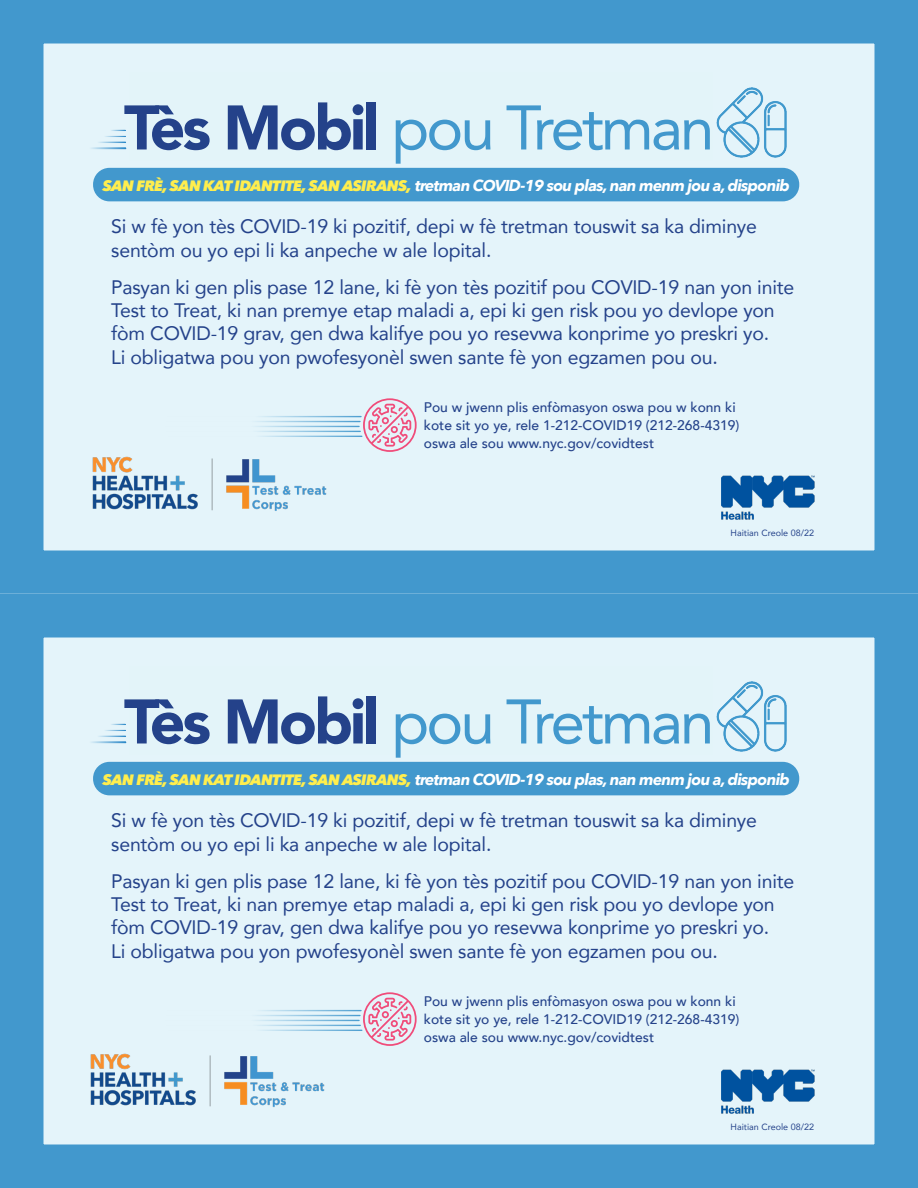
<style>
.page{position:relative;width:918px;height:1188px;background:#fff}
.page>*{position:absolute;margin:0;border:0;box-sizing:border-box;transform-origin:0 0}
.t1{font:62.25px "Avenir";letter-spacing:-.05em;color:#4298cd}
.t2{font:19.5px/23.4px "Avenir";letter-spacing:-.01em;color:#24428a}
.t3{font:italic 700 15.75px "Avenir Next";letter-spacing:-.045em;color:#fff}
.t4{font:500 13.8px/18px "Avenir";color:#24428a}
.t5{font:9px "Avenir";color:#24428a}
.s1{font-weight:900;color:#24428a}
.s2{font-weight:800;font-size:15px;color:#ffee4d}
</style>
<div class="page">
<div style="left:22px;top:22px;width:874px;height:550px;background:#e4f4fa"></div>
<div style="left:0;top:0;width:918px;height:594px;border:44px solid #4298cd"></div>
<img style="left:721px;top:475px;width:94px;height:45px">
<svg style="left:363px;top:398px;width:54px;height:54px"></svg>
<hr style="left:166px;top:421px;width:194px;height:1px;background:#4298cd">
<hr style="left:167px;top:416px;width:194px;height:1px;background:#4298cd">
<hr style="left:165px;top:426px;width:194px;height:1px;background:#4298cd">
<hr style="left:166px;top:431px;width:194px;height:1px;background:#4298cd">
<hr style="left:168px;top:436px;width:194px;height:1px;background:#4298cd">
<div style="left:93px;top:168px;width:706px;height:33px;background:#4298cd;border-radius:16px"></div>
<img style="left:91px;top:87px;width:695px;height:71px">
<div style="left:129px;top:72px;width:583px;height:89px;background:#e3f4f9"></div>
<hr style="left:0;top:593px;width:918px;height:2px;background:#fff">
<div style="left:22px;top:616px;width:874px;height:550px;background:#e4f4fa"></div>
<div style="left:0;top:594px;width:918px;height:594px;border:44px solid #4298cd"></div>
<img style="left:721px;top:1069px;width:94px;height:45px">
<svg style="left:363px;top:992px;width:54px;height:54px"></svg>
<hr style="left:166px;top:1015px;width:194px;height:1px;background:#4298cd">
<hr style="left:167px;top:1010px;width:194px;height:1px;background:#4298cd">
<hr style="left:165px;top:1020px;width:194px;height:1px;background:#4298cd">
<hr style="left:166px;top:1025px;width:194px;height:1px;background:#4298cd">
<hr style="left:168px;top:1030px;width:194px;height:1px;background:#4298cd">
<div style="left:93px;top:762px;width:706px;height:33px;background:#4298cd;border-radius:16px"></div>
<img style="left:91px;top:681px;width:695px;height:71px">
<div style="left:129px;top:666px;width:583px;height:89px;background:#e3f4f9"></div>
<img style="left:92px;top:456px;width:234px;height:55px">
<img style="left:91px;top:1053px;width:234px;height:54px">
<p class="t1" style="left:124px;top:78px;width:592px"><span class="s1">Tès Mobil</span> pou Tretman</p>
<p class="t3" style="left:103px;top:172px;width:689px"><span class="s2">SAN FRÈ, SAN KAT IDANTITE, SAN ASIRANS,</span> tretman COVID-19 sou plas, nan menm jou a, disponib</p>
<p class="t2" style="left:111px;top:214px;width:647px">Si w fè yon tès COVID-19 ki pozitif, depi w fè tretman touswit sa ka diminye sentòm ou yo epi li ka anpeche w ale lopital.</p>
<p class="t2" style="left:111px;top:275px;width:685px">Pasyan ki gen plis pase 12 lane, ki fè yon tès pozitif pou COVID-19 nan yon inite Test to Treat, ki nan premye etap maladi a, epi ki gen risk pou yo devlope yon fòm COVID-19 grav, gen dwa kalifye pou yo resevwa konprime yo preskri yo.<br>Li obligatwa pou yon pwofesyonèl swen sante fè yon egzamen pou ou.</p>
<p class="t4" style="left:424px;top:398px;width:317px">Pou w jwenn plis enfòmasyon oswa pou w konn ki kote sit yo ye, rele 1-212-COVID19 (212-268-4319) oswa ale sou www.nyc.gov/covidtest</p>
<p class="t5" style="left:731px;top:526px;width:85px">Haitian Creole 08/22</p>
<p class="t1" style="left:124px;top:672px;width:592px"><span class="s1">Tès Mobil</span> pou Tretman</p>
<p class="t3" style="left:103px;top:766px;width:689px"><span class="s2">SAN FRÈ, SAN KAT IDANTITE, SAN ASIRANS,</span> tretman COVID-19 sou plas, nan menm jou a, disponib</p>
<p class="t2" style="left:111px;top:808px;width:647px">Si w fè yon tès COVID-19 ki pozitif, depi w fè tretman touswit sa ka diminye sentòm ou yo epi li ka anpeche w ale lopital.</p>
<p class="t2" style="left:111px;top:869px;width:685px">Pasyan ki gen plis pase 12 lane, ki fè yon tès pozitif pou COVID-19 nan yon inite Test to Treat, ki nan premye etap maladi a, epi ki gen risk pou yo devlope yon fòm COVID-19 grav, gen dwa kalifye pou yo resevwa konprime yo preskri yo.<br>Li obligatwa pou yon pwofesyonèl swen sante fè yon egzamen pou ou.</p>
<p class="t4" style="left:424px;top:992px;width:317px">Pou w jwenn plis enfòmasyon oswa pou w konn ki kote sit yo ye, rele 1-212-COVID19 (212-268-4319) oswa ale sou www.nyc.gov/covidtest</p>
<p class="t5" style="left:731px;top:1120px;width:85px">Haitian Creole 08/22</p>
</div>
